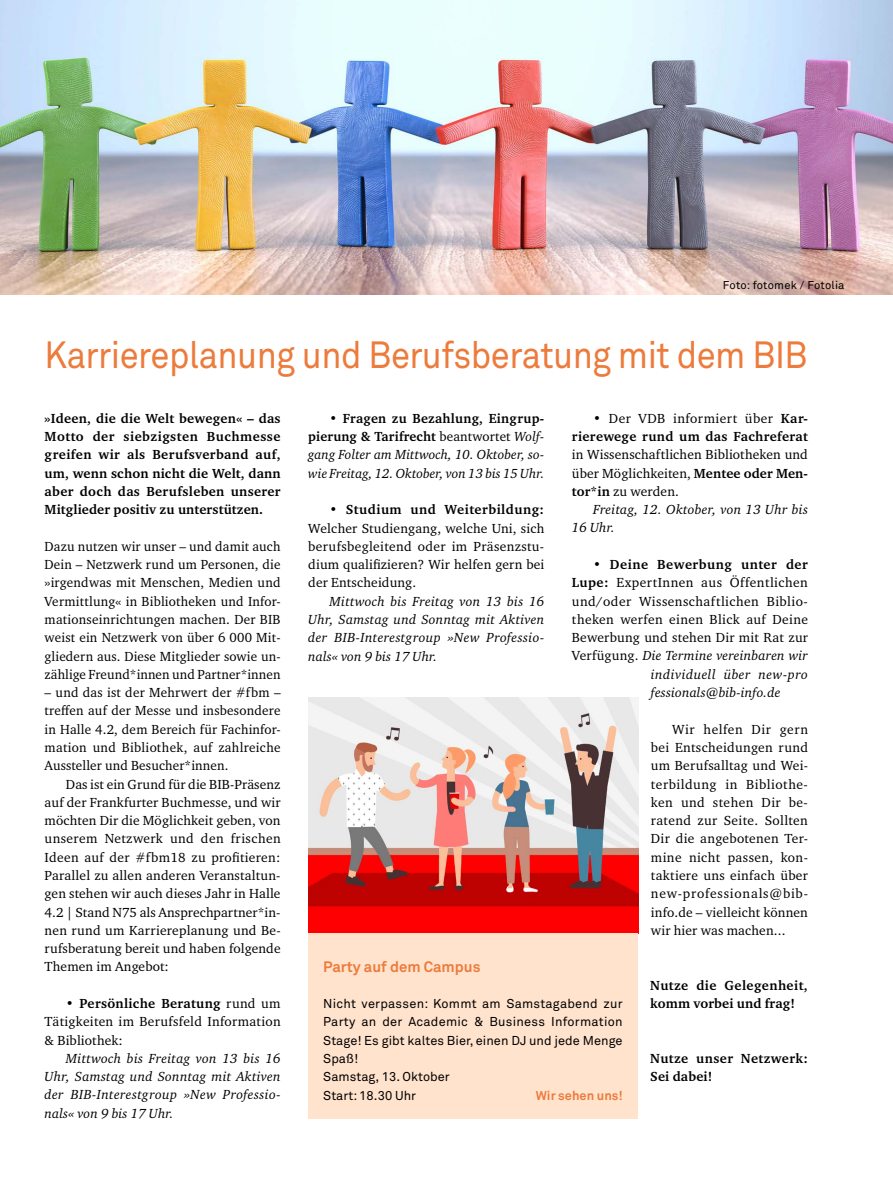
<style>
.page{position:relative;width:893px;height:1191px;background:#fff}
.page>*{position:absolute;margin:0;border:0;box-sizing:border-box;transform-origin:0 0}
.t1{font:37.5px "Akkurat Pro";letter-spacing:-.015em;color:#ec7b3c;scale:.92 1}
.t2{font:700 15px "Akkurat Pro";color:#ec7b3c}
.t3{font:13.5px/18.3px "Charter ITC Pro";letter-spacing:.01em;color:#000;text-align:justify}
.t4{font:italic 13.5px/18.3px "Charter ITC Pro";letter-spacing:.015em;color:#000;text-align:justify}
.t5{font:700 13.5px/18.3px "Charter ITC Pro";letter-spacing:.02em;color:#000}
.t6{font:13.5px "Charter ITC Pro";letter-spacing:.035em;color:#000}
.t7{font:700 13.5px "Charter ITC Pro";letter-spacing:.04em;color:#000}
.t8{font:italic 13.5px "Charter ITC Pro";letter-spacing:.035em;color:#000}
.t9{font:12.75px/18.3px "Akkurat Pro";letter-spacing:.015em;color:#000}
.t10{font:700 12.75px "Akkurat Pro";letter-spacing:.005em;color:#ec7b3c}
.t11{font:11.25px "Akkurat Pro";letter-spacing:.015em;color:#000}
.s1{font-weight:700}
.s2{font-weight:400}
.s3{font-style:normal}
.s4{font-weight:700;font-style:normal}
</style>
<div class="page">
<img style="left:0;top:0;width:893px;height:295px">
<img style="left:308px;top:697px;width:330px;height:236px">
<div style="left:308px;top:933px;width:329px;height:186px;background:#ffe3cd"></div>
<p class="t11" style="left:723px;top:278px;width:123px">Foto: fotomek / Fotolia</p>
<h1 class="t1" style="left:45px;top:333px;width:831px">Karriereplanung und Berufsberatung mit dem BIB</h1>
<p class="t5" style="left:45px;top:409px;width:238px;text-align:justify">»Ideen, die die Welt bewegen« – das Motto der siebzigsten Buchmesse greifen wir als Berufsverband auf, um, wenn schon nicht die Welt, dann aber doch das Berufsleben unserer Mitglieder positiv zu unterstützen.</p>
<p class="t3" style="left:45px;top:537px;width:237px">Dazu nutzen wir unser – und damit auch Dein – Netzwerk rund um Personen, die »irgendwas mit Menschen, Medien und Vermittlung« in Bibliotheken und Infor&shy;mationseinrichtungen machen. Der BIB weist ein Netzwerk von über 6 000 Mit&shy;gliedern aus. Diese Mitglieder sowie un&shy;zählige Freund*innen und Partner*innen</p>
<p class="t3" style="left:45px;top:683px;width:238px">– und das ist der Mehrwert der #fbm – treffen auf der Messe und insbesondere in Halle 4.2, dem Bereich für Fachinfor&shy;mation und Bibliothek, auf zahlreiche Aussteller und Besucher*innen.</p>
<p class="t3" style="left:45px;top:774px;width:238px;text-indent:21px">Das ist ein Grund für die BIB-Präsenz auf der Frankfurter Buchmesse, und wir möchten Dir die Möglichkeit geben, von unserem Netzwerk und den frischen Ideen auf der #fbm18 zu profitieren:<br>Parallel zu allen anderen Veranstaltun&shy;gen stehen wir auch dieses Jahr in Halle 4.2 | Stand N75 als Ansprechpartner*in&shy;nen rund um Karriereplanung und Be&shy;rufsberatung bereit und haben folgende Themen im Angebot:</p>
<p class="t3" style="left:45px;top:994px;width:238px;text-indent:21px">• <span class="s1">Persönliche Beratung</span> rund um Tätigkeiten im Berufsfeld Information &amp; Bibliothek:</p>
<p class="t4" style="left:45px;top:1049px;width:238px;text-indent:21px">Mittwoch bis Freitag von 13 bis 16<br>Uhr, Samstag und Sonntag mit Aktiven der BIB-Interestgroup »New Professio&shy;nals« von 9 bis 17 Uhr.</p>
<p class="t5" style="left:572px;top:409px;width:238px;text-align:right"><span class="s2">• Der VDB informiert über</span> Kar&shy;rierewege rund um das Fachreferat</p>
<p class="t3" style="left:572px;top:445px;width:237px">in Wissenschaftlichen Bibliotheken und über Möglichkeiten, <span class="s1">Mentee oder Men&shy;tor*in</span> zu werden.</p>
<p class="t4" style="left:572px;top:500px;width:238px;text-indent:21px">Freitag, 12. Oktober, von 13 Uhr bis<br>16 Uhr.</p>
<p class="t7" style="left:593px;top:556px;width:216px"><span class="s2">•</span> Deine Bewerbung unter der</p>
<p class="t6" style="left:572px;top:574px;width:237px"><span class="s1">Lupe:</span> ExpertInnen aus Öffentlichen</p>
<p class="t6" style="left:572px;top:592px;width:237px">und/oder Wissenschaftlichen Biblio-</p>
<p class="t3" style="left:572px;top:610px;width:238px">theken werfen einen Blick auf Deine</p>
<p class="t3" style="left:572px;top:628px;width:238px">Bewerbung und stehen Dir mit Rat zur</p>
<p class="t4" style="left:572px;top:646px;width:237px"><span class="s3">Verfügung.</span> Die Termine vereinbaren wir</p>
<p class="t8" style="left:651px;top:666px;width:158px">individuell über new-pro</p>
<p class="t4" style="left:651px;top:683px;width:131px">fessionals@bib-info.de</p>
<p class="t3" style="left:651px;top:719px;width:159px;text-indent:21px">Wir helfen Dir gern bei Entscheidungen rund um Berufsalltag und Wei&shy;terbildung in Bibliothe&shy;ken und stehen Dir be&shy;ratend zur Seite. Sollten Dir die angebotenen Ter&shy;mine nicht passen, kon&shy;taktiere uns einfach über new-professionals@bib&shy;info.de – vielleicht können wir hier was machen...</p>
<p class="t4" style="left:308px;top:409px;width:238px;text-indent:21px"><span class="s3">•</span> <span class="s4">Fragen zu Bezahlung, Eingrup&shy;pierung &amp; Tarifrecht</span> <span class="s3">beantwortet</span> Wolf&shy;gang Folter am Mittwoch, 10. Oktober, so&shy;wie Freitag, 12. Oktober, von 13 bis 15 Uhr.</p>
<p class="t3" style="left:308px;top:500px;width:238px;text-indent:21px">• <span class="s1">Studium und Weiterbildung:<br></span>Welcher Studiengang, welche Uni, sich berufsbegleitend oder im Präsenzstu&shy;dium qualifizieren? Wir helfen gern bei der Entscheidung.</p>
<p class="t4" style="left:308px;top:592px;width:238px;text-indent:21px">Mittwoch bis Freitag von 13 bis 16<br>Uhr, Samstag und Sonntag mit Aktiven der BIB-Interestgroup »New Professio&shy;nals« von 9 bis 17 Uhr.</p>
<p class="t2" style="left:323px;top:957px;width:159px">Party auf dem Campus</p>
<p class="t9" style="left:323px;top:994px;width:301px">Nicht verpassen: Kommt am Samstagabend zur<br>Party an der Academic &amp; Business Information<br>Stage! Es gibt kaltes Bier, einen DJ und jede Menge<br>Spaß!<br>Samstag, 13. Oktober<br>Start: 18.30 Uhr</p>
<p class="t5" style="left:650px;top:976px;width:159px">Nutze die Gelegenheit, komm vorbei und frag!</p>
<p class="t5" style="left:650px;top:1049px;width:159px">Nutze unser Netzwerk:<br>Sei dabei!</p>
<p class="t10" style="left:536px;top:1087px;width:89px">Wir sehen uns!</p>
</div>
